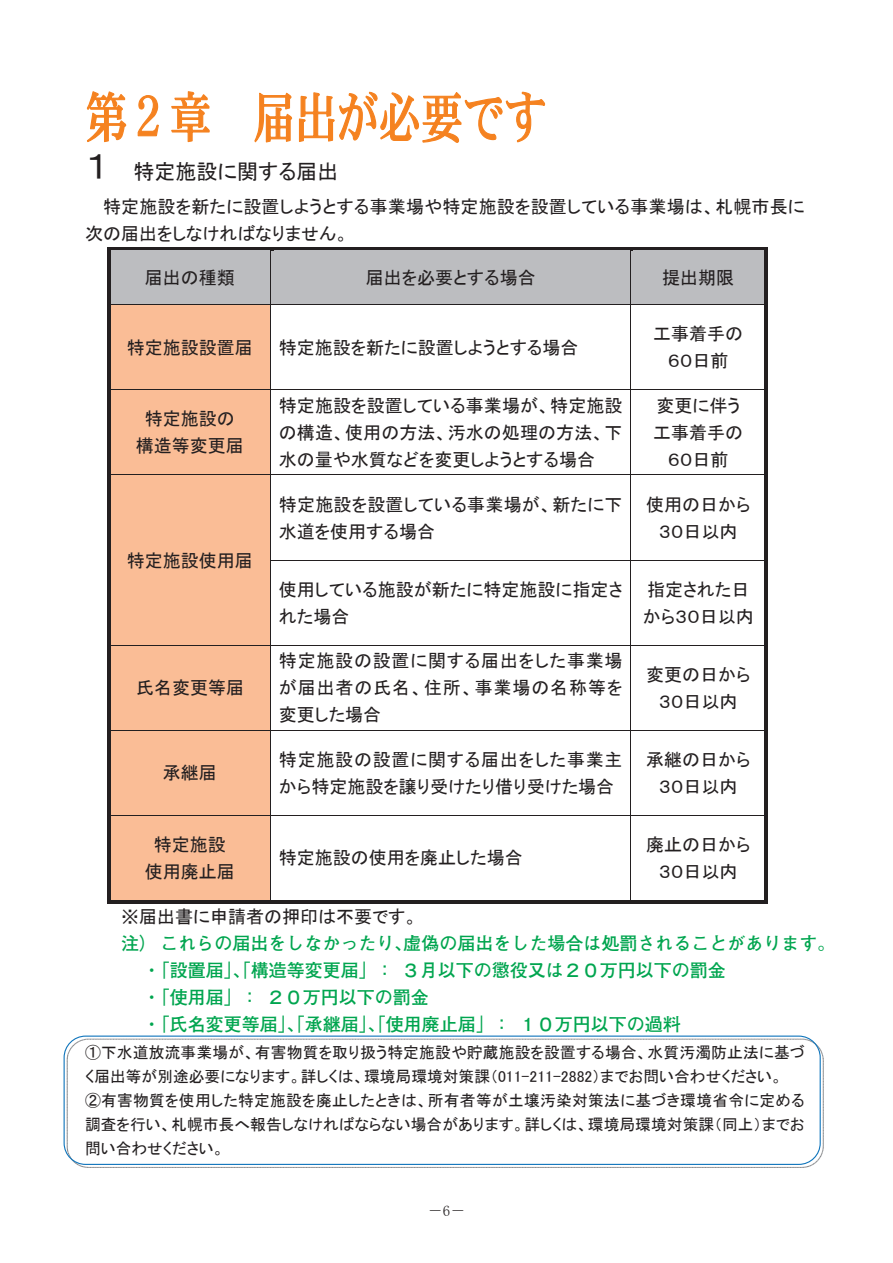
<style>
.page{position:relative;width:893px;height:1263px;background:#fff}
.page>*{position:absolute;margin:0;border:0;box-sizing:border-box;transform-origin:0 0}
.t1{font:36px "MS P Gothic";color:#231f20}
.t2{font:21px "MS P Gothic";color:#231f20}
.t3{font:18px/27px "MS P Gothic";color:#231f20;text-align:center}
.t4{font:700 18px/27px "Futo Go B101 Pro";color:#00a54f}
.t5{font:15.75px/24px "MS P Gothic";letter-spacing:.005em;color:#231f20}
.t6{font:15px "MS P Mincho";color:#231f20}
</style>
<div class="page">
<div style="left:110px;top:250px;width:160px;height:54px;background:#bcbdc0"></div>
<div style="left:271px;top:250px;width:359px;height:54px;background:#bcbdc0"></div>
<div style="left:631px;top:250px;width:133px;height:54px;background:#bcbdc0"></div>
<hr style="left:107px;top:247px;width:163px;height:3px;background:#231f20">
<hr style="left:270px;top:247px;width:360px;height:3px;background:#231f20">
<hr style="left:630px;top:247px;width:134px;height:3px;background:#231f20">
<hr style="left:107px;top:250px;width:3px;height:54px;background:#231f20">
<hr style="left:270px;top:250px;width:1px;height:54px;background:#231f20">
<hr style="left:630px;top:250px;width:1px;height:54px;background:#231f20">
<hr style="left:764px;top:250px;width:3px;height:54px;background:#231f20">
<div style="left:110px;top:305px;width:160px;height:85px;background:#fabd96"></div>
<hr style="left:107px;top:304px;width:660px;height:1px;background:#231f20">
<hr style="left:107px;top:305px;width:3px;height:85px;background:#231f20">
<hr style="left:270px;top:305px;width:1px;height:85px;background:#231f20">
<hr style="left:630px;top:305px;width:1px;height:85px;background:#231f20">
<hr style="left:764px;top:305px;width:3px;height:85px;background:#231f20">
<div style="left:110px;top:390px;width:160px;height:85px;background:#fabd96"></div>
<hr style="left:107px;top:390px;width:660px;height:1px;background:#231f20">
<hr style="left:107px;top:390px;width:3px;height:85px;background:#231f20">
<hr style="left:270px;top:390px;width:1px;height:85px;background:#231f20">
<hr style="left:630px;top:390px;width:1px;height:85px;background:#231f20">
<hr style="left:764px;top:390px;width:3px;height:85px;background:#231f20">
<div style="left:110px;top:475px;width:160px;height:170px;background:#fabd96"></div>
<hr style="left:107px;top:475px;width:660px;height:1px;background:#231f20">
<hr style="left:107px;top:475px;width:3px;height:85px;background:#231f20">
<hr style="left:270px;top:475px;width:1px;height:85px;background:#231f20">
<hr style="left:630px;top:475px;width:1px;height:85px;background:#231f20">
<hr style="left:764px;top:475px;width:3px;height:85px;background:#231f20">
<hr style="left:270px;top:560px;width:497px;height:1px;background:#231f20">
<hr style="left:107px;top:560px;width:3px;height:85px;background:#231f20">
<hr style="left:270px;top:560px;width:1px;height:85px;background:#231f20">
<hr style="left:630px;top:560px;width:1px;height:85px;background:#231f20">
<hr style="left:764px;top:560px;width:3px;height:85px;background:#231f20">
<div style="left:110px;top:645px;width:160px;height:85px;background:#fabd96"></div>
<hr style="left:107px;top:645px;width:660px;height:1px;background:#231f20">
<hr style="left:107px;top:645px;width:3px;height:85px;background:#231f20">
<hr style="left:270px;top:645px;width:1px;height:85px;background:#231f20">
<hr style="left:630px;top:645px;width:1px;height:85px;background:#231f20">
<hr style="left:764px;top:645px;width:3px;height:85px;background:#231f20">
<div style="left:110px;top:730px;width:160px;height:85px;background:#fabd96"></div>
<hr style="left:107px;top:730px;width:660px;height:1px;background:#231f20">
<hr style="left:107px;top:730px;width:3px;height:85px;background:#231f20">
<hr style="left:270px;top:730px;width:1px;height:85px;background:#231f20">
<hr style="left:630px;top:730px;width:1px;height:85px;background:#231f20">
<hr style="left:764px;top:730px;width:3px;height:85px;background:#231f20">
<div style="left:110px;top:815px;width:160px;height:85px;background:#fabd96"></div>
<hr style="left:107px;top:815px;width:660px;height:1px;background:#231f20">
<hr style="left:107px;top:815px;width:3px;height:88px;background:#231f20">
<hr style="left:107px;top:900px;width:163px;height:3px;background:#231f20">
<hr style="left:270px;top:815px;width:1px;height:85px;background:#231f20">
<hr style="left:270px;top:900px;width:360px;height:3px;background:#231f20">
<hr style="left:630px;top:815px;width:1px;height:85px;background:#231f20">
<hr style="left:630px;top:900px;width:134px;height:3px;background:#231f20">
<hr style="left:764px;top:815px;width:3px;height:88px;background:#231f20">
<img style="left:67px;top:1039px;width:757px;height:129px">
<div style="left:64px;top:1035px;width:757px;height:130px;border:1px solid #1075bc;border-radius:21px"></div>
<svg style="left:86px;top:91px;width:41px;height:52px"></svg>
<svg style="left:137px;top:95px;width:22px;height:42px"></svg>
<svg style="left:171px;top:91px;width:39px;height:52px"></svg>
<svg style="left:254px;top:91px;width:292px;height:52px"></svg>
<p class="t1" style="left:85px;top:148px;width:26px">１</p>
<p class="t2" style="left:134px;top:161px;width:206px">特定施設に関する届出</p>
<p class="t3" style="left:85px;top:193px;width:721px;text-align:left;text-indent:18px">特定施設を新たに設置しようとする事業場や特定施設を設置している事業場は、札幌市長に次の届出をしなければなりません。</p>
<p class="t3" style="left:145px;top:264px;width:91px">届出の種類</p>
<p class="t3" style="left:366px;top:264px;width:172px">届出を必要とする場合</p>
<p class="t3" style="left:662px;top:264px;width:73px">提出期限</p>
<p class="t3" style="left:127px;top:334px;width:127px">特定施設設置届</p>
<p class="t3" style="left:279px;top:334px;width:301px">特定施設を新たに設置しようとする場合</p>
<p class="t3" style="left:653px;top:320px;width:91px">工事着手の<br>６０日前</p>
<p class="t3" style="left:136px;top:405px;width:109px">特定施設の構造等変更届</p>
<p class="t3" style="left:127px;top:546px;width:127px">特定施設使用届</p>
<p class="t3" style="left:136px;top:674px;width:109px">氏名変更等届</p>
<p class="t3" style="left:163px;top:759px;width:55px">承継届</p>
<p class="t3" style="left:145px;top:831px;width:91px">特定施設使用廃止届</p>
<p class="t3" style="left:279px;top:392px;width:345px;text-align:justify">特定施設を設置している事業場が、特定施設の構造、使用の方法、汚水の処理の方法、下水の量や水質などを変更しようとする場合</p>
<p class="t3" style="left:653px;top:392px;width:91px">変更に伴う工事着手の<br>６０日前</p>
<p class="t3" style="left:279px;top:490px;width:345px;text-align:left">特定施設を設置している事業場が、新たに下水道を使用する場合</p>
<p class="t3" style="left:646px;top:490px;width:106px">使用の日から<br>３０日以内</p>
<p class="t3" style="left:279px;top:576px;width:345px;text-align:left">使用している施設が新たに特定施設に指定された場合</p>
<p class="t3" style="left:643px;top:576px;width:113px;text-align:left">指定された日から３０日以内</p>
<p class="t3" style="left:279px;top:647px;width:345px;text-align:justify">特定施設の設置に関する届出をした事業場が届出者の氏名、住所、事業場の名称等を変更した場合</p>
<p class="t3" style="left:646px;top:661px;width:106px">変更の日から<br>３０日以内</p>
<p class="t3" style="left:279px;top:746px;width:345px;text-align:left">特定施設の設置に関する届出をした事業主から特定施設を譲り受けたり借り受けた場合</p>
<p class="t3" style="left:646px;top:746px;width:106px">承継の日から<br>３０日以内</p>
<p class="t3" style="left:279px;top:844px;width:245px">特定施設の使用を廃止した場合</p>
<p class="t3" style="left:646px;top:831px;width:106px">廃止の日から<br>３０日以内</p>
<p class="t3" style="left:121px;top:903px;width:298px">※届出書に申請者の押印は不要です。</p>
<p class="t4" style="left:143px;top:928px;width:694px;text-indent:-22px">注）これらの届出をしなかったり、虚偽の届出をした場合は処罰されることがあります。・「設置届」、「構造等変更届」：３月以下の懲役又は２０万円以下の罰金<br>・「使用届」：２０万円以下の罰金<br>・「氏名変更等届」、「承継届」、「使用廃止届」：１０万円以下の過料</p>
<p class="t5" style="left:85px;top:1040px;width:721px">①下水道放流事業場が、有害物質を取り扱う特定施設や貯蔵施設を設置する場合、水質汚濁防止法に基づく届出等が別途必要になります。詳しくは、環境局環境対策課（011-211-2882）までお問い合わせください。<br>②有害物質を使用した特定施設を廃止したときは、所有者等が土壌汚染対策法に基づき環境省令に定める調査を行い、札幌市長へ報告しなければならない場合があります。詳しくは、環境局環境対策課（同上）までお問い合わせください。</p>
<p class="t6" style="left:428px;top:1203px;width:39px">－6－</p>
</div>
